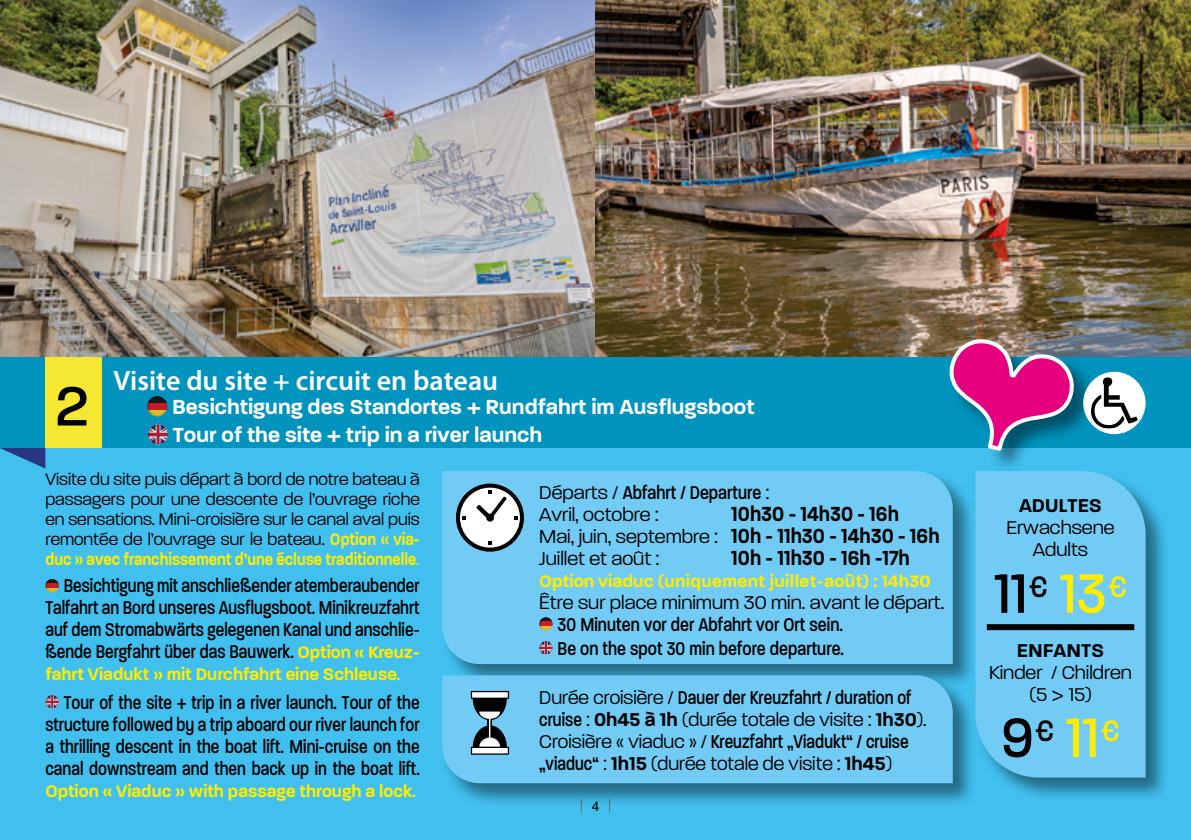
<style>
.page{position:relative;width:1191px;height:840px;background:#fff}
.page>*{position:absolute;margin:0;border:0;box-sizing:border-box;transform-origin:0 0}
.t1{font:500 60px "Paralucent";color:#000;scale:.9 1}
.t2{font:500 60px "Paralucent";color:#ffed00;scale:.9 1}
.t3{font:500 60px "Paralucent";color:#000}
.t4{font:600 28px "Myriad Pro";color:#fff}
.t5{font:600 22px "Paralucent";color:#fff}
.t6{font:600 22px "Paralucent";color:#000;scale:.88 1}
.t7{font:500 20px/22px "Paralucent Condensed";color:#000;text-align:justify}
.t8{font:300 20px/22px "Paralucent";color:#000;text-align:center}
.t9{font:600 20px "Paralucent";color:#000}
.t10{font:300 18px/20px "Paralucent";color:#000;text-align:justify}
.t11{font:600 18px "Paralucent";color:#ffed00}
.t12{font:600 18px "Paralucent";letter-spacing:.02em;color:#ffed00}
.t13{font:14px "Akzidenz Grotesk BE";color:#000}
.s1{font-family:"Paralucent";font-weight:300}
.s2{font-weight:600;font-size:22px}
.s3{font-weight:600;color:#ffed00}
.s4{color:#ffed00}
.s5{font-family:"Paralucent";font-weight:600;font-size:18px;color:#ffed00}
.s6{font-family:"Paralucent Condensed";font-weight:500;font-size:20px}
.s7{font-family:"Paralucent Condensed";font-weight:500}
.s8{font-weight:600}
.s9{color:#000}
</style>
<div class="page">
<div style="left:0;top:0;width:1191px;height:839px;background:#41c0f0"></div>
<img style="left:0;top:0;width:595px;height:357px">
<svg style="left:45px;top:578px;width:14px;height:14px"></svg>
<svg style="left:45px;top:694px;width:14px;height:14px"></svg>
<img style="left:595px;top:0;width:596px;height:357px">
<svg style="left:0;top:448px;width:45px;height:20px"></svg>
<div style="left:0;top:357px;width:1191px;height:91px;background:#0093bd"></div>
<svg style="left:147px;top:409px;width:20px;height:7px"></svg>
<svg style="left:147px;top:396px;width:20px;height:20px"></svg>
<svg style="left:148px;top:424px;width:20px;height:20px"></svg>
<svg style="left:148px;top:424px;width:20px;height:20px"></svg>
<div style="left:45px;top:357px;width:57px;height:91px;background:#f6e832"></div>
<div style="left:948px;top:338px;width:148px;height:136px;background:#000;opacity:.45"></div>
<svg style="left:946px;top:335px;width:130px;height:118px"></svg>
<div style="left:1083px;top:371px;width:62px;height:63px;background:#fff;border-radius:50%"></div>
<svg style="left:1091px;top:377px;width:46px;height:51px"></svg>
<div style="left:441px;top:469px;width:535px;height:219px;background:#000;opacity:.45"></div>
<div style="left:442px;top:471px;width:510px;height:192px;background:#71cbf4"></div>
<div style="left:974px;top:469px;width:195px;height:331px;background:#000;opacity:.45"></div>
<div style="left:975px;top:471px;width:170px;height:306px;background:#71cbf4"></div>
<svg style="left:539px;top:617px;width:13px;height:13px"></svg>
<svg style="left:539px;top:640px;width:13px;height:14px"></svg>
<svg style="left:539px;top:640px;width:13px;height:14px"></svg>
<svg style="left:456px;top:483px;width:68px;height:68px;background:#a7bbc4"></svg>
<div style="left:486px;top:513px;width:8px;height:8px;background:#000;border-radius:50%"></div>
<div style="left:441px;top:673px;width:535px;height:133px;background:#000;opacity:.45"></div>
<div style="left:442px;top:675px;width:510px;height:107px;background:#71cbf4"></div>
<svg style="left:471px;top:690px;width:38px;height:64px;background:#67818c"></svg>
<svg style="left:986px;top:623px;width:148px;height:6px"></svg>
<h2 class="t4" style="left:113px;top:362px;width:386px">Visite du site + circuit en bateau</h2>
<p class="t5" style="left:172px;top:393px;width:584px">Besichtigung des Standortes + Rundfahrt im Ausflugsboot</p>
<h1 class="t3" style="left:55px;top:370px;width:35px">2</h1>
<p class="t5" style="left:173px;top:421px;width:371px">Tour of the site + trip in a river launch</p>
<p class="t7" style="left:539px;top:481px;width:232px"><span class="s1">Départs /</span> Abfahrt / Departure <span class="s1">:</span></p>
<p class="t8" style="left:539px;top:503px;width:121px">Avril, octobre :</p>
<p class="t6" style="left:731px;top:500px;width:192px">10h30 - 14h30 - 16h</p>
<p class="t8" style="left:539px;top:525px;width:402px;text-align:left">Mai, juin, septembre : <span class="s2">10h - 11h30 - 14h30 - 16h<br></span>Juillet et août :</p>
<p class="t10" style="left:45px;top:468px;width:376px">Visite du site puis départ à bord de notre bateau à passagers pour une descente de l’ouvrage riche en sensations. Mini-croisière sur le canal aval puis remontée de l’ouvrage sur le bateau. <span class="s3">Option « via&shy;duc » avec franchissement d’une écluse traditionnelle</span><span class="s4">.</span></p>
<p class="t7" style="left:45px;top:574px;width:376px;text-indent:18px">Besichtigung mit anschließender atemberaubender Talfahrt an Bord unseres Ausflugsboot. Minikreuzfahrt auf dem Stromabwärts gelegenen Kanal und anschlie&shy;ßende Bergfahrt über das Bauwerk. <span class="s5">Option « Kreuz-</span></p>
<p class="t11" style="left:45px;top:663px;width:356px">fahrt Viadukt » mit Durchfahrt eine Schleuse<span class="s6">.</span></p>
<p class="t7" style="left:45px;top:690px;width:376px;text-indent:18px">Tour of the site + trip in a river launch. Tour of the structure followed by a trip aboard our river launch for a thrilling descent in the boat lift. Mini-cruise on the canal downstream and then back up in the boat lift.</p>
<p class="t11" style="left:45px;top:779px;width:372px">Option « Viaduc » with passage through a lock<span class="s6">.</span></p>
<p class="t6" style="left:731px;top:544px;width:204px">10h - 11h30 - 16h -17h</p>
<p class="t12" style="left:539px;top:569px;width:393px">Option viaduc (uniquement juillet-août) : 14h30</p>
<p class="t8" style="left:539px;top:591px;width:406px">Être sur place minimum 30 min. avant le départ.</p>
<p class="t7" style="left:557px;top:612px;width:288px;line-height:24px">30 Minuten vor der Abfahrt vor Ort sein.<br>Be on the spot 30 min before departure.</p>
<p class="t7" style="left:539px;top:686px;width:374px"><span class="s1">Durée croisière /</span> Dauer der Kreuzfahrt / duration of</p>
<p class="t8" style="left:539px;top:708px;width:389px"><span class="s7">cruise</span> : <span class="s8">0h45 à 1h</span> (durée totale de visite : <span class="s8">1h30</span>).</p>
<p class="t7" style="left:539px;top:730px;width:371px"><span class="s1">Croisière « viaduc » /</span> Kreuzfahrt „Viadukt“ / cruise</p>
<p class="t8" style="left:539px;top:752px;width:354px"><span class="s7">„viaduc“</span> : <span class="s8">1h15</span> (durée totale de visite : <span class="s8">1h45</span>)</p>
<p class="t13" style="left:591px;top:797px;width:10px">4</p>
<p class="t9" style="left:1019px;top:493px;width:84px">ADULTES</p>
<p class="t8" style="left:1006px;top:516px;width:110px">Erwachsene<br>Adults</p>
<h1 class="t1" style="left:994px;top:557px;width:149px">11<sup>€</sup> <span class="s4">13</span><sup>€</sup></h1>
<p class="t9" style="left:1017px;top:637px;width:89px">ENFANTS</p>
<p class="t8" style="left:989px;top:660px;width:145px">Kinder / Children (5 &gt; 15)</p>
<h1 class="t2" style="left:1001px;top:701px;width:132px"><span class="s9">9</span><sup>€</sup> 11<sup>€</sup></h1>
</div>
